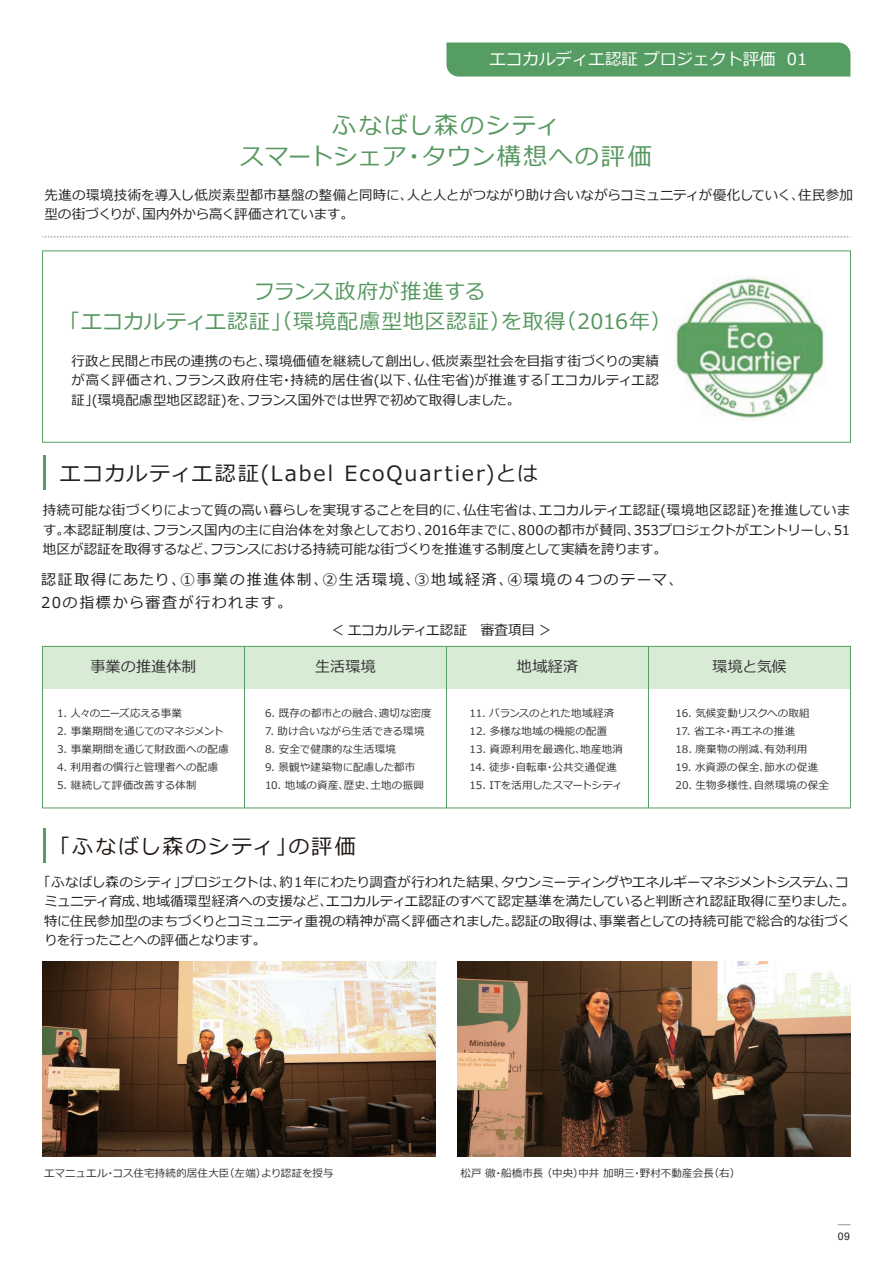
<style>
.page{position:relative;width:893px;height:1263px;background:#fff}
.page>*{position:absolute;margin:0;border:0;box-sizing:border-box;transform-origin:0 0}
.t1{font:24px/31.5px "Meiryo";letter-spacing:.06em;color:#579860;text-align:center}
.t2{font:21px/30px "Meiryo";letter-spacing:.025em;color:#579860;text-align:center}
.t3{font:21px "Meiryo";letter-spacing:.095em;color:#231f20}
.t4{font:21px "Meiryo";letter-spacing:.085em;color:#211814}
.t5{font:16.5px "Meiryo";color:#fff}
.t6{font:15px/22.5px "Meiryo";letter-spacing:.105em;color:#231f20}
.t7{font:15px "Meiryo";letter-spacing:.01em;color:#333334}
.t8{font:13.5px/19.5px "Meiryo";letter-spacing:-.01em;color:#231f20}
.t9{font:10.5px "Meiryo";letter-spacing:.01em;color:#333334}
.t10{font:10.5px "Meiryo";letter-spacing:-.04em;color:#333334}
.t11{font:10.5px "Meiryo";letter-spacing:-.01em;color:#333334}
.t12{font:10.5px "Meiryo";letter-spacing:-.035em;color:#333334}
.t13{font:10.5px "Meiryo";letter-spacing:.03em;color:#333334}
.t14{font:10.5px "Arial";color:#231f20}
</style>
<div class="page">
<div style="left:43px;top:646px;width:201px;height:43px;background:#d8ebd4"></div>
<img style="left:673px;top:275px;width:152px;height:143px">
<div style="left:42px;top:250px;width:809px;height:193px;border:1px solid #559d62"></div>
<div style="left:244px;top:646px;width:202px;height:43px;background:#d8ebd4"></div>
<div style="left:446px;top:646px;width:202px;height:43px;background:#d8ebd4"></div>
<div style="left:648px;top:646px;width:202px;height:43px;background:#d8ebd4"></div>
<div style="left:42px;top:646px;width:809px;height:162px;border:1px solid #559d62"></div>
<div style="left:446px;top:43px;width:404px;height:34px;background:#559d62"></div>
<svg style="left:43px;top:237px;width:808px;height:1px"></svg>
<hr style="left:43px;top:456px;width:2px;height:34px;background:#559d62">
<hr style="left:43px;top:829px;width:2px;height:34px;background:#559d62">
<img style="left:43px;top:961px;width:393px;height:196px">
<img style="left:457px;top:961px;width:393px;height:196px">
<svg style="left:838px;top:1224px;width:12px;height:1px"></svg>
<hr style="left:244px;top:646px;width:1px;height:162px;background:#559d62">
<hr style="left:446px;top:646px;width:1px;height:162px;background:#559d62">
<hr style="left:648px;top:646px;width:1px;height:162px;background:#559d62">
<p class="t5" style="left:489px;top:50px;width:319px">エコカルディエ認証 プロジェクト評価 01</p>
<h1 class="t1" style="left:240px;top:110px;width:413px">ふなばし森のシティ<br>スマートシェア・タウン構想への評価</h1>
<p class="t8" style="left:45px;top:186px;width:810px">先進の環境技術を導入し低炭素型都市基盤の整備と同時に、人と人とがつながり助け合いながらコミュニティが優化していく、住民参加型の街づくりが、国内外から高く評価されています。</p>
<h2 class="t2" style="left:59px;top:277px;width:614px">フランス政府が推進する<br>「エコカルティエ認証」（環境配慮型地区認証）を取得（2016年）</h2>
<p class="t8" style="left:72px;top:351px;width:589px;text-align:justify">行政と民間と市民の連携のもと、環境価値を継続して創出し、低炭素型社会を目指す街づくりの実績が高く評価され、フランス政府住宅・持続的居住省(以下、仏住宅省)が推進する「エコカルティエ認証」(環境配慮型地区認証)を、フランス国外では世界で初めて取得しました。</p>
<h2 class="t3" style="left:60px;top:461px;width:480px">エコカルティエ認証(Label EcoQuartier)とは</h2>
<p class="t8" style="left:43px;top:501px;width:809px;text-align:justify">持続可能な街づくりによって質の高い暮らしを実現することを目的に、仏住宅省は、エコカルティエ認証(環境地区認証)を推進しています。本認証制度は、フランス国内の主に自治体を対象としており、2016年までに、800の都市が賛同、353プロジェクトがエントリーし、51地区が認証を取得するなど、フランスにおける持続可能な街づくりを推進する制度として実績を誇ります。</p>
<p class="t6" style="left:41px;top:569px;width:644px">認証取得にあたり、①事業の推進体制、②生活環境、③地域経済、④環境の４つのテーマ、<br>20の指標から審査が行われます。</p>
<p class="t8" style="left:330px;top:620px;width:225px">＜ エコカルティエ認証　審査項目 ＞</p>
<p class="t7" style="left:90px;top:658px;width:108px">事業の推進体制</p>
<p class="t7" style="left:315px;top:658px;width:62px">生活環境</p>
<p class="t7" style="left:517px;top:658px;width:63px">地域経済</p>
<p class="t7" style="left:712px;top:658px;width:76px">環境と気候</p>
<p class="t10" style="left:57px;top:707px;width:126px">1. 人々のニーズ応える事業</p>
<p class="t10" style="left:57px;top:725px;width:168px">2. 事業期間を通じてのマネジメント</p>
<p class="t9" style="left:57px;top:743px;width:173px">3. 事業期間を通じて財政面への配慮</p>
<p class="t9" style="left:57px;top:761px;width:163px">4. 利用者の慣行と管理者への配慮</p>
<p class="t9" style="left:57px;top:779px;width:141px">5. 継続して評価改善する体制</p>
<p class="t11" style="left:470px;top:707px;width:146px">11. バランスのとれた地域経済</p>
<p class="t9" style="left:470px;top:725px;width:139px">12. 多様な地域の機能の配置</p>
<p class="t9" style="left:470px;top:743px;width:155px">13. 資源利用を最適化、地産地消</p>
<p class="t9" style="left:470px;top:761px;width:149px">14. 徒歩・自転車・公共交通促進</p>
<p class="t12" style="left:470px;top:779px;width:155px">15. ITを活用したスマートシティ</p>
<p class="t9" style="left:265px;top:707px;width:168px">6. 既存の都市との融合、適切な密度</p>
<p class="t9" style="left:265px;top:725px;width:161px">7. 助け合いながら生活できる環境</p>
<p class="t9" style="left:265px;top:743px;width:133px">8. 安全で健康的な生活環境</p>
<p class="t9" style="left:265px;top:761px;width:152px">9. 景観や建築物に配慮した都市</p>
<p class="t13" style="left:265px;top:779px;width:160px">10. 地域の資産、歴史、土地の振興</p>
<p class="t11" style="left:676px;top:707px;width:136px">16. 気候変動リスクへの取組</p>
<p class="t9" style="left:676px;top:725px;width:121px">17. 省エネ・再エネの推進</p>
<p class="t9" style="left:676px;top:743px;width:133px">18. 廃棄物の削減、有効利用</p>
<p class="t9" style="left:676px;top:761px;width:144px">19. 水資源の保全、節水の促進</p>
<p class="t9" style="left:676px;top:779px;width:155px">20. 生物多様性、自然環境の保全</p>
<h2 class="t4" style="left:49px;top:834px;width:308px">「ふなばし森のシティ」の評価</h2>
<p class="t8" style="left:44px;top:872px;width:812px;text-indent:-7px">「ふなばし森のシティ」プロジェクトは、約１年にわたり調査が行われた結果、タウンミーティングやエネルギーマネジメントシステム、コミュニティ育成、地域循環型経済への支援など、エコカルティエ認証のすべて認定基準を満たしていると判断され認証取得に至りました。特に住民参加型のまちづくりとコミュニティ重視の精神が高く評価されました。認証の取得は、事業者としての持続可能で総合的な街づくりを行ったことへの評価となります。</p>
<p class="t9" style="left:44px;top:1167px;width:291px">エマニュエル・コス住宅持続的居住大臣（左端）より認証を授与</p>
<p class="t9" style="left:460px;top:1167px;width:281px">松戸 徹・船橋市長 （中央）中井 加明三・野村不動産会長（右）</p>
<p class="t14" style="left:838px;top:1229px;width:14px">09</p>
</div>
